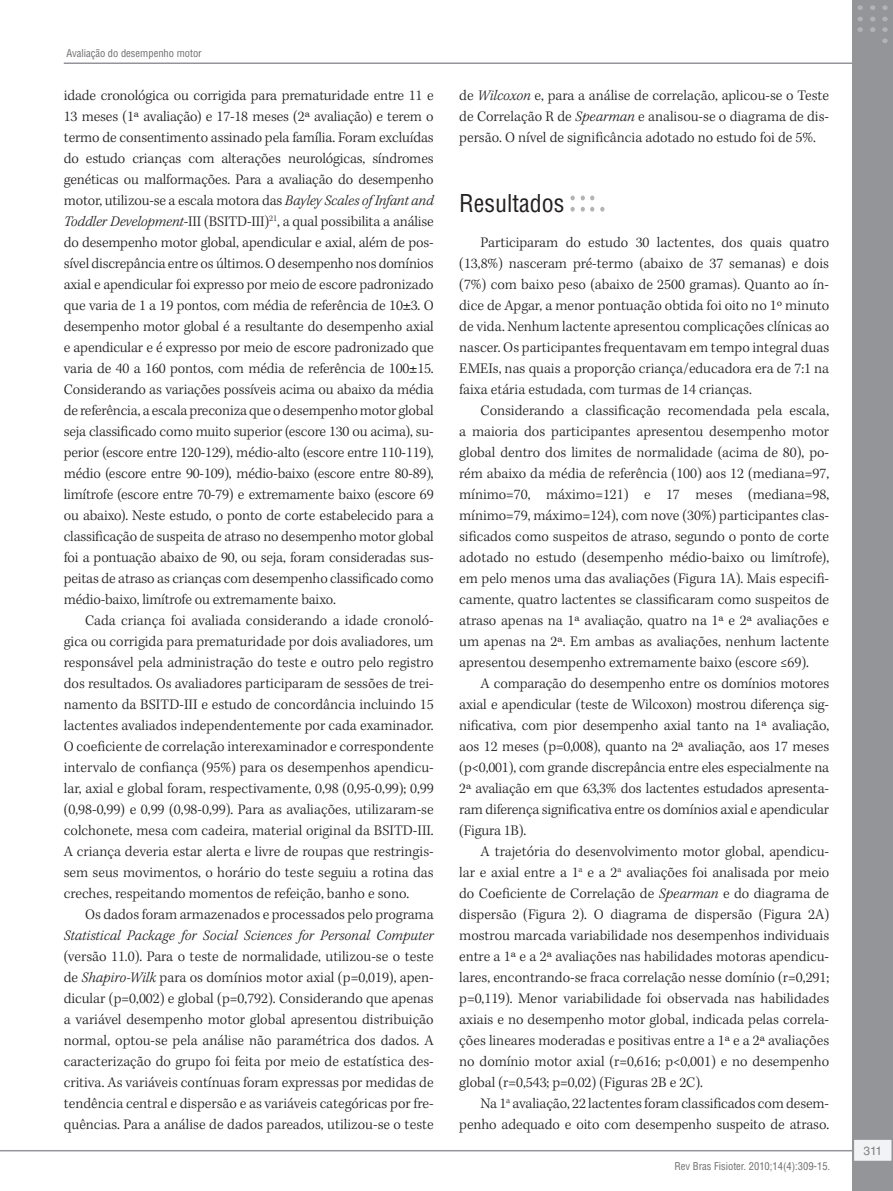
<style>
.page{position:relative;width:893px;height:1191px;background:#fff}
.page>*{position:absolute;margin:0;border:0;box-sizing:border-box;transform-origin:0 0}
.z04_0_Sub1{font:condensed 24px "Helvetica LT Std";color:#231f20}
.z05_0_texto_txt{font:300 15px/21px "Kepler Std";color:#231f20;text-align:justify}
.t1{font:12px "Helvetica LT Std";color:#808285}
.z06_2_cabecalho{font:condensed 10.5px "Helvetica LT Std";color:#6c6d70}
.s1{font-style:italic}
</style>
<div class="page">
<hr style="left:0;top:1150px;width:879px;height:1px;background:#939598">
<hr style="left:64px;top:62px;width:810px;height:2px;background:#939598">
<div style="left:853px;top:0;width:40px;height:1191px;background:#939598"></div>
<div style="left:853px;top:1139px;width:39px;height:22px;background:#f2f3f4"></div>
<div style="left:853px;top:1138px;width:40px;height:24px;border:2px solid #939598"></div>
<svg style="left:857px;top:27px;width:6px;height:5px"></svg>
<svg style="left:857px;top:17px;width:6px;height:4px"></svg>
<svg style="left:857px;top:5px;width:6px;height:5px"></svg>
<svg style="left:870px;top:27px;width:5px;height:5px"></svg>
<svg style="left:870px;top:17px;width:5px;height:4px"></svg>
<svg style="left:870px;top:5px;width:5px;height:5px"></svg>
<svg style="left:882px;top:27px;width:6px;height:5px"></svg>
<svg style="left:882px;top:38px;width:6px;height:5px"></svg>
<svg style="left:882px;top:17px;width:6px;height:4px"></svg>
<svg style="left:882px;top:5px;width:6px;height:5px"></svg>
<svg style="left:600px;top:207px;width:4px;height:5px"></svg>
<svg style="left:581px;top:207px;width:13px;height:5px"></svg>
<svg style="left:570px;top:207px;width:5px;height:5px"></svg>
<svg style="left:581px;top:195px;width:13px;height:5px"></svg>
<svg style="left:570px;top:195px;width:5px;height:5px"></svg>
<p class="z06_2_cabecalho" style="left:66px;top:46px;width:137px">Avaliação do desempenho motor</p>
<p class="z05_0_texto_txt" style="left:64px;top:85px;width:371px">idade cronológica ou corrigida para prematuridade entre 11 e 13 meses (1ª avaliação) e 17-18 meses (2ª avaliação) e terem o termo de consentimento assinado pela família. Foram excluídas do estudo crianças com alterações neurológicas, síndromes genéticas ou malformações. Para a avaliação do desempenho motor, utilizou-se a escala motora das <span class="s1">Bayley Scales of Infant and Toddler Development</span>-III (BSITD-III)<sup>21</sup>, a qual possibilita a análise do desempenho motor global, apendicular e axial, além de pos&shy;sível discrepância entre os últimos. O desempenho nos domínios axial e apendicular foi expresso por meio de escore padronizado que varia de 1 a 19 pontos, com média de referência de 10 3. O desempenho motor global é a resultante do desempenho axial e apendicular e é expresso por meio de escore padronizado que varia de 40 a 160 pontos, com média de referência de 100 15.<br>Considerando as variações possíveis acima ou abaixo da média de referência, a escala preconiza que o desempenho motor global seja classificado como muito superior (escore 130 ou acima), su&shy;perior (escore entre 120-129), médio-alto (escore entre 110-119), médio (escore entre 90-109), médio-baixo (escore entre 80-89), limítrofe (escore entre 70-79) e extremamente baixo (escore 69 ou abaixo). Neste estudo, o ponto de corte estabelecido para a classificação de suspeita de atraso no desempenho motor global foi a pontuação abaixo de 90, ou seja, foram consideradas sus&shy;peitas de atraso as crianças com desempenho classificado como médio-baixo, limítrofe ou extremamente baixo.</p>
<p class="z05_0_texto_txt" style="left:64px;top:610px;width:371px;text-indent:21px">Cada criança foi avaliada considerando a idade cronoló&shy;gica ou corrigida para prematuridade por dois avaliadores, um responsável pela administração do teste e outro pelo registro dos resultados. Os avaliadores participaram de sessões de trei&shy;namento da BSITD-III e estudo de concordância incluindo 15 lactentes avaliados independentemente por cada examinador.<br>O coeficiente de correlação interexaminador e correspondente intervalo de confiança (95%) para os desempenhos apendicu&shy;lar, axial e global foram, respectivamente, 0,98 (0,95-0,99); 0,99 (0,98-0,99) e 0,99 (0,98-0,99). Para as avaliações, utilizaram-se colchonete, mesa com cadeira, material original da BSITD-III.<br>A criança deveria estar alerta e livre de roupas que restringis&shy;sem seus movimentos, o horário do teste seguiu a rotina das creches, respeitando momentos de refeição, banho e sono.</p>
<p class="z05_0_texto_txt" style="left:64px;top:904px;width:371px;text-indent:21px">Os dados foram armazenados e processados pelo programa <span class="s1">Statistical Package for Social Sciences for Personal Computer </span>(versão 11.0). Para o teste de normalidade, utilizou-se o teste de <span class="s1">Shapiro-Wilk</span> para os domínios motor axial (p=0,019), apen&shy;dicular (p=0,002) e global (p=0,792). Considerando que apenas a variável desempenho motor global apresentou distribuição normal, optou-se pela análise não paramétrica dos dados. A caracterização do grupo foi feita por meio de estatística des&shy;critiva. As variáveis contínuas foram expressas por medidas de tendência central e dispersão e as variáveis categóricas por fre&shy;quências. Para a análise de dados pareados, utilizou-se o teste</p>
<p class="z05_0_texto_txt" style="left:459px;top:85px;width:371px">de <span class="s1">Wilcoxon</span> e, para a análise de correlação, aplicou-se o Teste de Correlação R de <span class="s1">Spearman</span> e analisou-se o diagrama de dis&shy;persão. O nível de significância adotado no estudo foi de 5%.</p>
<p class="z04_0_Sub1" style="left:459px;top:188px;width:107px">Resultados</p>
<p class="z05_0_texto_txt" style="left:459px;top:232px;width:371px;text-indent:21px">Participaram do estudo 30 lactentes, dos quais quatro (13,8%) nasceram pré-termo (abaixo de 37 semanas) e dois (7%) com baixo peso (abaixo de 2500 gramas). Quanto ao ín&shy;dice de Apgar, a menor pontuação obtida foi oito no 1º minuto de vida. Nenhum lactente apresentou complicações clínicas ao nascer. Os participantes frequentavam em tempo integral duas EMEIs, nas quais a proporção criança/educadora era de 7:1 na faixa etária estudada, com turmas de 14 crianças.</p>
<p class="z05_0_texto_txt" style="left:459px;top:400px;width:371px;text-indent:21px">Considerando a classificação recomendada pela escala, a maioria dos participantes apresentou desempenho motor global dentro dos limites de normalidade (acima de 80), po&shy;rém abaixo da média de referência (100) aos 12 (mediana=97, mínimo=70, máximo=121) e 17 meses (mediana=98, mínimo=79, máximo=124), com nove (30%) participantes clas&shy;sificados como suspeitos de atraso, segundo o ponto de corte adotado no estudo (desempenho médio-baixo ou limítrofe), em pelo menos uma das avaliações (Figura 1A). Mais especifi&shy;camente, quatro lactentes se classificaram como suspeitos de atraso apenas na 1ª avaliação, quatro na 1ª e 2ª avaliações e um apenas na 2ª. Em ambas as avaliações, nenhum lactente apresentou desempenho extremamente baixo (escore ≤69).</p>
<p class="z05_0_texto_txt" style="left:459px;top:673px;width:371px;text-indent:21px">A comparação do desempenho entre os domínios motores axial e apendicular (teste de Wilcoxon) mostrou diferença sig&shy;nificativa, com pior desempenho axial tanto na 1ª avaliação, aos 12 meses (p=0,008), quanto na 2ª avaliação, aos 17 meses (p&lt;0,001), com grande discrepância entre eles especialmente na 2ª avaliação em que 63,3% dos lactentes estudados apresenta&shy;ram diferença significativa entre os domínios axial e apendicular (Figura 1B).</p>
<p class="z05_0_texto_txt" style="left:459px;top:841px;width:371px;text-indent:21px">A trajetória do desenvolvimento motor global, apendicu&shy;lar e axial entre a 1<sup>a</sup> e a 2<sup>a</sup> avaliações foi analisada por meio do Coeficiente de Correlação de <span class="s1">Spearman</span> e do diagrama de dispersão (Figura 2). O diagrama de dispersão (Figura 2A) mostrou marcada variabilidade nos desempenhos individuais entre a 1ª e a 2ª avaliações nas habilidades motoras apendicu&shy;lares, encontrando-se fraca correlação nesse domínio (r=0,291; p=0,119). Menor variabilidade foi observada nas habilidades axiais e no desempenho motor global, indicada pelas correla&shy;ções lineares moderadas e positivas entre a 1ª e a 2ª avaliações no domínio motor axial (r=0,616; p&lt;0,001) e no desempenho global (r=0,543; p=0,02) (Figuras 2B e 2C).</p>
<p class="z05_0_texto_txt" style="left:459px;top:1093px;width:371px;text-align:right">Na 1<sup>a</sup> avaliação, 22 lactentes foram classificados com desem&shy;penho adequado e oito com desempenho suspeito de atraso.</p>
<p class="z06_2_cabecalho" style="left:674px;top:1160px;width:157px">Rev Bras Fisioter. 2010;14(4):309-15.</p>
<p class="t1" style="left:863px;top:1143px;width:20px">311</p>
</div>
